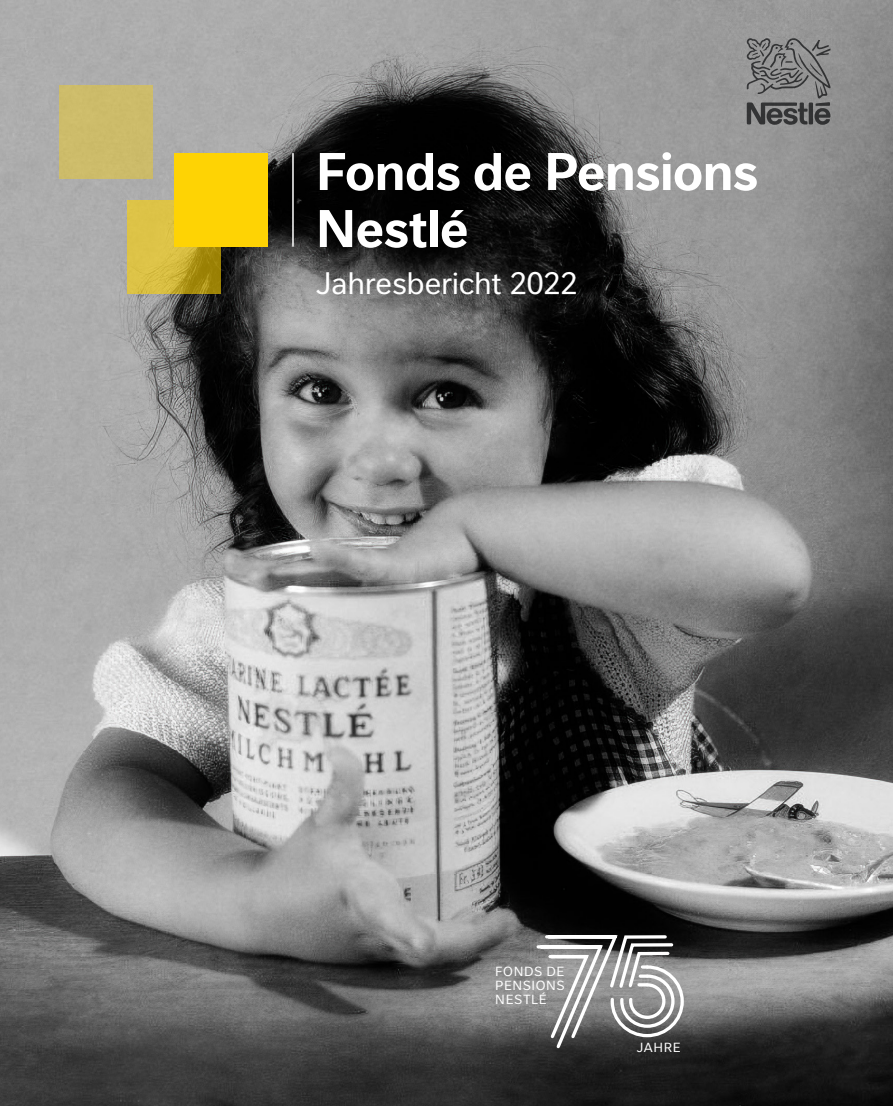
<style>
.page{position:relative;width:893px;height:1106px;background:#fff}
.page>*{position:absolute;margin:0;border:0;box-sizing:border-box;transform-origin:0 0}
.t1{font:700 51px "Nestle Text OTFAR";letter-spacing:-.02em;color:#fff}
._101_Titre_premier_p{font:30px "Nestle Text OTF";letter-spacing:-.01em;color:#fff}
.t2{font:12.75px "Nestle Text OTFAR";letter-spacing:.045em;color:#fff}
</style>
<div class="page">
<img style="left:0;top:0;width:893px;height:1106px">
<svg style="left:127px;top:200px;width:94px;height:93px;background:#cdb337"></svg>
<div style="left:59px;top:85px;width:94px;height:94px;background:#cdbc6a"></div>
<div style="left:174px;top:153px;width:93px;height:94px;background:#fed304"></div>
<hr style="left:292px;top:153px;width:2px;height:94px;background:#fff">
<svg style="left:537px;top:933px;width:148px;height:117px"></svg>
<svg style="left:747px;top:38px;width:83px;height:87px;background:#767777"></svg>
<p class="t1" style="left:315px;top:143px;width:444px">Fonds de Pensions</p>
<p class="t1" style="left:315px;top:200px;width:154px">Nestlé</p>
<p class="_101_Titre_premier_p" style="left:316px;top:262px;width:263px">Jahresbericht 2022</p>
<p class="t2" style="left:495px;top:964px;width:71px">FONDS DE</p>
<p class="t2" style="left:495px;top:978px;width:71px">PENSIONS</p>
<p class="t2" style="left:495px;top:992px;width:53px">NESTLÉ</p>
<p class="t2" style="left:637px;top:1040px;width:45px">JAHRE</p>
</div>
